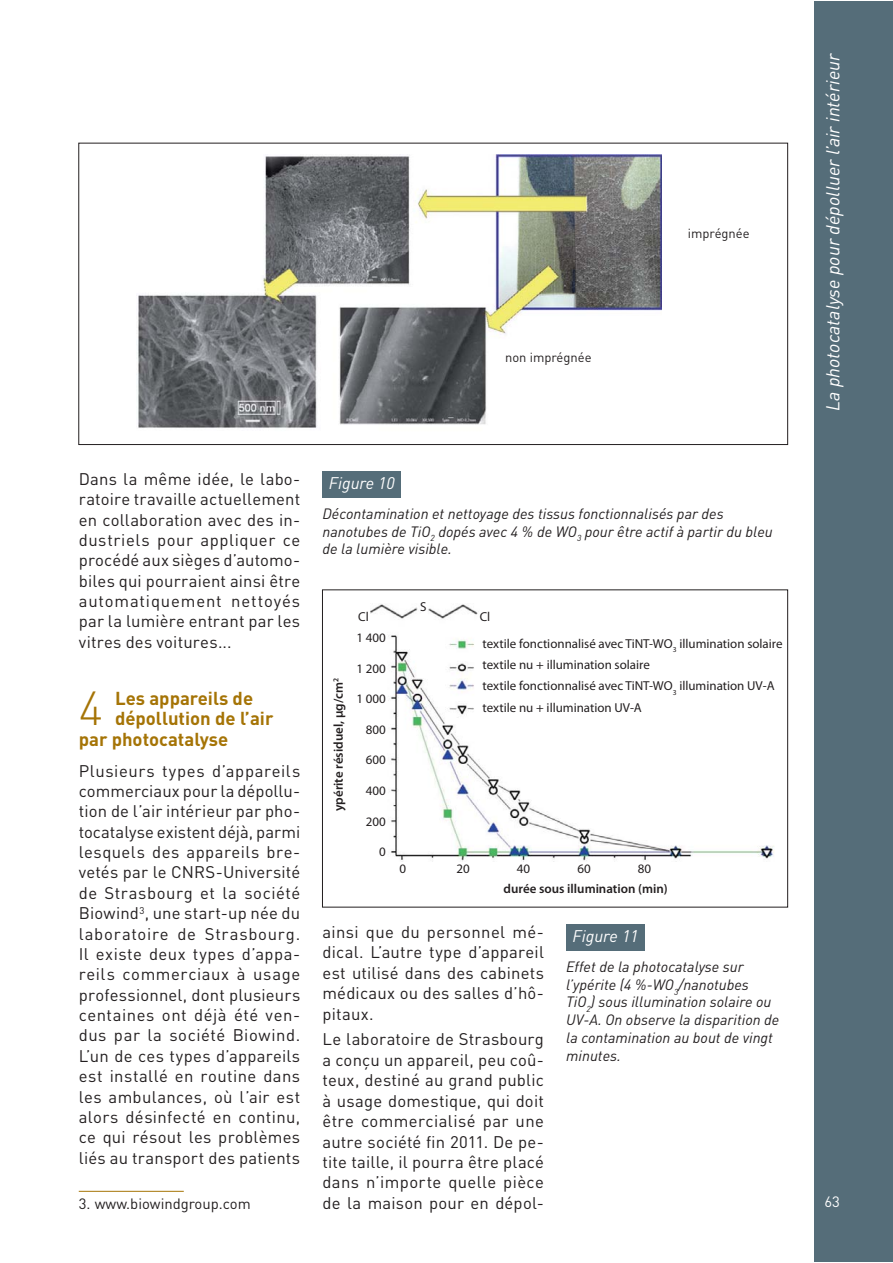
<style>
.page{position:relative;width:893px;height:1263px;background:#fff}
.page>*{position:absolute;margin:0;border:0;box-sizing:border-box;transform-origin:0 0}
.t1{font:300 47.1px "DIN";color:#a57406}
.t2{font:700 18.45px "DIN";color:#a57406}
.t3{font:italic 18.45px "DIN";color:#fff}
.t4{font:16.65px/20.4px "DIN";letter-spacing:.015em;color:#231f20;text-align:justify}
.t5{font:italic 16.65px "DIN";color:#fff}
.t6{font:italic 14.85px/17.9px "DIN";color:#231f20}
.t7{font:14.85px "DIN";color:#231f20}
.t8{font:14.85px "DIN";color:#fff}
.t9{font:12.9px/21.3px "Myriad Pro";color:#231f20}
.t10{font:600 12.9px "Myriad Pro";color:#231f20}
.t11{font:12.9px "DIN";color:#231f20}
</style>
<div class="page">
<div style="left:814px;top:1px;width:79px;height:1260px;background:#556d79"></div>
<hr style="left:79px;top:1191px;width:105px;height:1px;background:#a57406">
<div style="left:566px;top:924px;width:79px;height:27px;background:#556d79"></div>
<div style="left:322px;top:471px;width:79px;height:27px;background:#556d79"></div>
<img style="left:138px;top:154px;width:523px;height:274px">
<img style="left:371px;top:604px;width:404px;height:258px">
<div style="left:322px;top:589px;width:466px;height:319px;border:1px solid #231f20"></div>
<p class="t11" style="left:688px;top:228px;width:63px">imprégnée</p>
<p class="t11" style="left:505px;top:353px;width:88px">non imprégnée</p>
<p class="t4" style="left:79px;top:471px;width:223px">Dans la même idée, le labo&shy;ratoire travaille actuellement en collaboration avec des in&shy;dustriels pour appliquer ce procédé aux sièges d’automo&shy;biles qui pourraient ainsi être automatiquement nettoyés par la lumière entrant par les vitres des voitures...</p>
<h1 class="t1" style="left:79px;top:679px;width:26px">4</h1>
<p class="t2" style="left:115px;top:692px;width:140px">Les appareils de</p>
<p class="t2" style="left:115px;top:712px;width:160px">dépollution de l’air</p>
<p class="t2" style="left:79px;top:732px;width:151px">par photocatalyse</p>
<p class="t4" style="left:79px;top:762px;width:223px">Plusieurs types d’appareils commerciaux pour la dépollu&shy;tion de l’air intérieur par pho&shy;tocatalyse existent déjà, parmi lesquels des appareils bre&shy;vetés par le CNRS-Université de Strasbourg et la société Biowind<sup>3</sup>, une start-up née du laboratoire de Strasbourg.<br>Il existe deux types d’appa&shy;reils commerciaux à usage professionnel, dont plusieurs centaines ont déjà été ven&shy;dus par la société Biowind.<br>L’un de ces types d’appareils est installé en routine dans les ambulances, où l’air est alors désinfecté en continu, ce qui résout les problèmes liés au transport des patients</p>
<p class="t7" style="left:79px;top:1198px;width:174px">3. www.biowindgroup.com</p>
<p class="t5" style="left:329px;top:477px;width:67px">Figure 10</p>
<p class="t6" style="left:322px;top:506px;width:452px">Décontamination et nettoyage des tissus fonctionnalisés par des nanotubes de TiO<sub>2</sub> dopés avec 4 % de WO<sub>3</sub> pour être actif à partir du bleu de la lumière visible.</p>
<p class="t10" style="left:333px;top:811px;width:135px;rotate:-90deg">ypérite résiduel, μg/cm<sup>2</sup></p>
<p class="t9" style="left:358px;top:606px;width:12px">Cl</p>
<p class="t9" style="left:356px;top:628px;width:31px">1 400</p>
<p class="t9" style="left:356px;top:658px;width:31px">1 200</p>
<p class="t9" style="left:356px;top:689px;width:31px">1 000</p>
<p class="t9" style="left:366px;top:720px;width:21px">800</p>
<p class="t9" style="left:366px;top:750px;width:21px">600</p>
<p class="t9" style="left:366px;top:781px;width:21px">400</p>
<p class="t9" style="left:366px;top:811px;width:21px">200</p>
<p class="t9" style="left:379px;top:842px;width:8px">0</p>
<p class="t9" style="left:420px;top:597px;width:8px">S</p>
<p class="t9" style="left:480px;top:606px;width:12px">Cl</p>
<p class="t9" style="left:483px;top:634px;width:301px">textile fonctionnalisé avec TiNT-WO<sub>3</sub> illumination solaire textile nu + illumination solaire<br>textile fonctionnalisé avec TiNT-WO<sub>3</sub> illumination UV-A textile nu + illumination UV-A</p>
<p class="t9" style="left:400px;top:858px;width:8px">0</p>
<p class="t9" style="left:456px;top:858px;width:15px">20</p>
<p class="t9" style="left:517px;top:858px;width:15px">40</p>
<p class="t9" style="left:577px;top:858px;width:15px">60</p>
<p class="t9" style="left:638px;top:858px;width:15px">80</p>
<p class="t10" style="left:504px;top:884px;width:166px">durée sous illumination (min)</p>
<p class="t4" style="left:322px;top:924px;width:223px">ainsi que du personnel mé&shy;dical. L’autre type d’appareil est utilisé dans des cabinets médicaux ou des salles d’hô&shy;pitaux.</p>
<p class="t4" style="left:322px;top:1031px;width:223px">Le laboratoire de Strasbourg a conçu un appareil, peu coû&shy;teux, destiné au grand public à usage domestique, qui doit être commercialisé par une autre société fin 2011. De pe&shy;tite taille, il pourra être placé dans n’importe quelle pièce de la maison pour en dépol-</p>
<p class="t5" style="left:572px;top:930px;width:67px">Figure 11</p>
<p class="t6" style="left:566px;top:959px;width:215px">Effet de la photocatalyse sur l’ypérite (4 %-WO<sub>3</sub>/nanotubes<br>TiO<sub>2</sub>) sous illumination solaire ou<br>UV-A. On observe la disparition de la contamination au bout de vingt minutes.</p>
<p class="t3" style="left:826px;top:411px;width:360px;rotate:-90deg">La photocatalyse pour dépolluer l’air intérieur</p>
<p class="t8" style="left:824px;top:1196px;width:17px">63</p>
</div>
